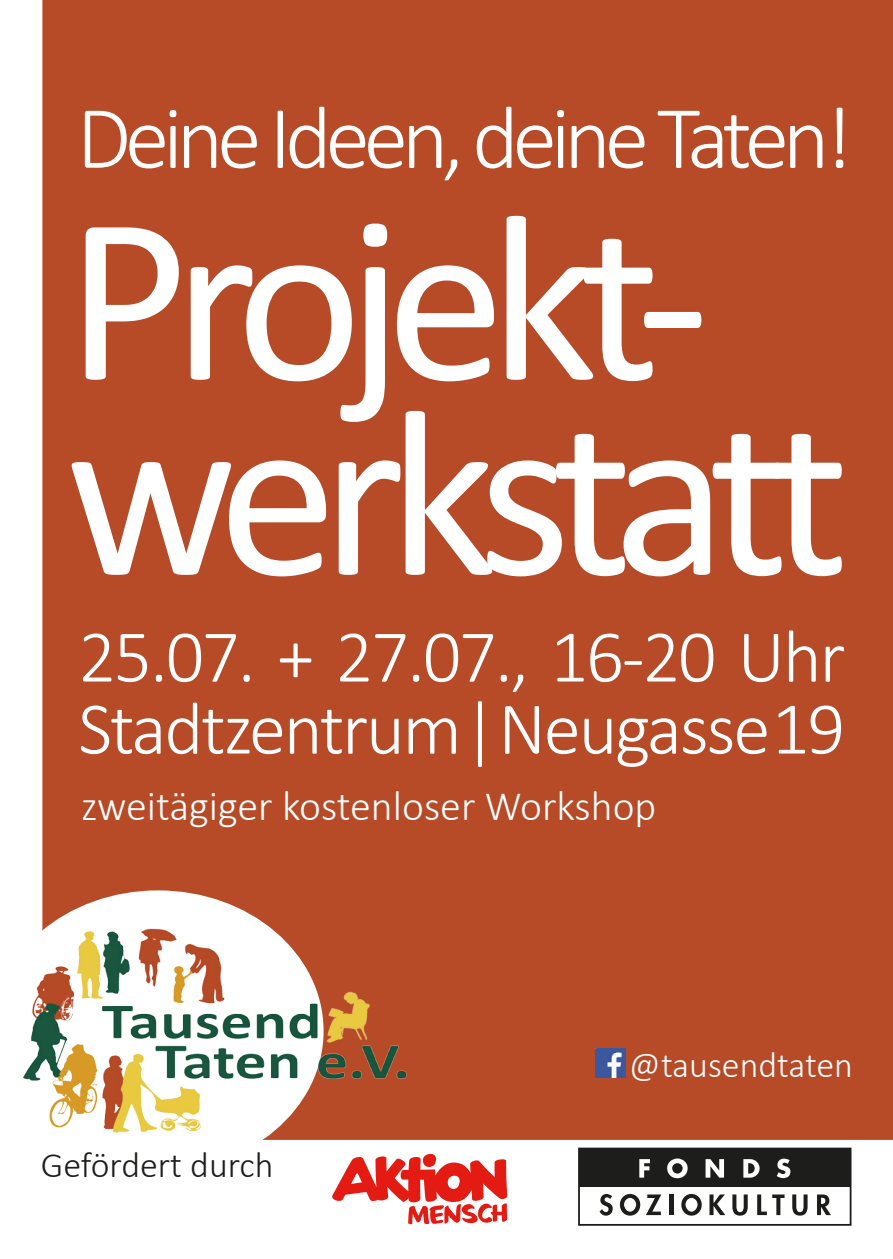
<style>
.page{position:relative;width:893px;height:1259px;background:#fff}
.page>*{position:absolute;margin:0;border:0;box-sizing:border-box;transform-origin:0 0}
.t1{font:240px/195px "Calibri";letter-spacing:-.075em;color:#fff}
.t2{font:300 90px "Calibri";letter-spacing:-.07em;color:#fff}
.t3{font:300 75px/72px "Calibri";letter-spacing:-.03em;color:#fff}
.t4{font:300 42px "Calibri";color:#fff}
.t5{font:300 36px "Calibri";color:#1d1d1b}
.t6{font:300 36px "Calibri";color:#fff}
</style>
<div class="page">
<div style="left:42px;top:0;width:851px;height:1140px;background:#b74a27"></div>
<img style="left:595px;top:1048px;width:30px;height:30px">
<svg style="left:42px;top:890px;width:282px;height:4px"></svg>
<img style="left:23px;top:894px;width:432px;height:246px">
<div style="left:579px;top:1148px;width:272px;height:38px;background:#1d1d1b"></div>
<svg style="left:639px;top:1159px;width:11px;height:18px"></svg>
<svg style="left:667px;top:1158px;width:21px;height:20px"></svg>
<svg style="left:706px;top:1159px;width:18px;height:18px"></svg>
<svg style="left:743px;top:1159px;width:17px;height:18px"></svg>
<svg style="left:777px;top:1158px;width:13px;height:20px"></svg>
<div style="left:578px;top:1147px;width:273px;height:78px;border:2px solid #1d1d1b"></div>
<svg style="left:600px;top:1194px;width:13px;height:21px"></svg>
<svg style="left:620px;top:1194px;width:20px;height:21px"></svg>
<svg style="left:646px;top:1194px;width:15px;height:21px"></svg>
<hr style="left:669px;top:1194px;width:4px;height:21px;background:#1d1d1b">
<svg style="left:681px;top:1194px;width:21px;height:21px"></svg>
<svg style="left:709px;top:1194px;width:16px;height:21px"></svg>
<svg style="left:732px;top:1194px;width:16px;height:21px"></svg>
<svg style="left:757px;top:1194px;width:27px;height:21px"></svg>
<svg style="left:792px;top:1194px;width:15px;height:21px"></svg>
<svg style="left:817px;top:1194px;width:14px;height:21px"></svg>
<svg style="left:332px;top:1153px;width:176px;height:72px"></svg>
<p class="t2" style="left:77px;top:82px;width:778px">Deine Ideen, deine Taten!</p>
<p class="t1" style="left:65px;top:195px;width:785px">Projekt&shy;werkstatt</p>
<p class="t3" style="left:78px;top:620px;width:769px">25.07. + 27.07., 16-20 Uhr<br>Stadtzentrum | Neugasse 19</p>
<p class="t4" style="left:81px;top:780px;width:577px">zweitägiger kostenloser Workshop</p>
<p class="t5" style="left:41px;top:1142px;width:234px">Gefördert durch</p>
<p class="t6" style="left:629px;top:1042px;width:226px">@tausendtaten</p>
</div>
